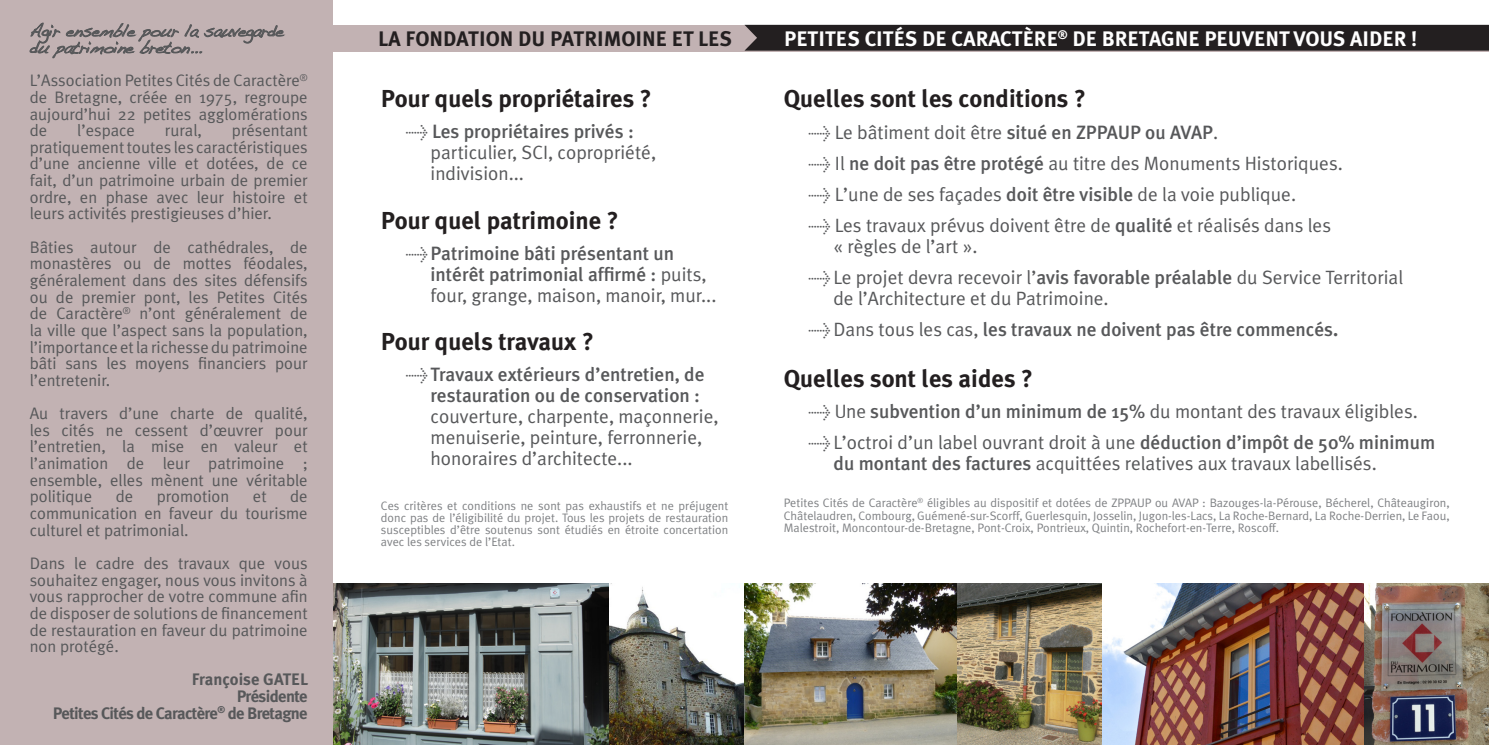
<style>
.page{position:relative;width:1489px;height:745px;background:#fff}
.page>*{position:absolute;margin:0;border:0;box-sizing:border-box;transform-origin:0 0}
.t1{font:700 24.5px "Meta Plus";color:#231f20}
.t2{font:21px "Meta Plus Bold Caps";color:#fff}
.t3{font:21px "Meta Plus Bold Caps";color:#231f20}
.t4{font:19.25px/31px "Meta Plus Normal";color:#57585a}
.t5{font:500 19.25px/21px "Meta Plus";color:#57585a}
.t6{font:16.62px/16.6px "Meta Plus Normal";color:#57585a;text-align:justify}
.t7{font:700 16.62px/16.6px "Meta Plus";letter-spacing:-.04em;color:#57585a;text-align:right}
.t8{font:12.25px/12.2px "Meta Plus Normal";color:#808285;text-align:justify}
.s1{font-family:"Meta Plus Normal";font-weight:400}
.s2{font-family:"Meta Plus";font-weight:500}
.s3{font-weight:700}
.s4{font-family:"Meta"}
</style>
<div class="page">
<img style="left:332px;top:583px;width:759px;height:161px">
<img style="left:1091px;top:583px;width:397px;height:161px">
<div style="left:0;top:0;width:332px;height:744px;background:#c2b2b3"></div>
<div style="left:332px;top:25px;width:1156px;height:26px;background:#c2b2b3"></div>
<div style="left:744px;top:25px;width:744px;height:26px;background:#231f20"></div>
<svg style="left:29px;top:22px;width:256px;height:36px"></svg>
<p class="t6" style="left:30px;top:72px;width:279px">L’Association Petites Cités de Caractère<sup>® </sup>de Bretagne, créée en 1975, regroupe aujourd’hui 22 petites agglomérations de</p>
<p class="t6" style="left:30px;top:122px;width:279px;text-indent:202px">présentant pratiquement toutes les caractéristiques d’une ancienne ville et dotées, de ce fait, d’un patrimoine urbain de premier ordre, en phase avec leur histoire et leurs activités prestigieuses d’hier.</p>
<p class="t6" style="left:30px;top:238px;width:279px">Bâties autour de cathédrales, de monastères ou de mottes féodales, généralement dans des sites défensifs ou de premier pont, les Petites Cités de Caractère<sup>®</sup> n’ont généralement de la ville que l’aspect sans la population, l’importance et la richesse du patrimoine bâti sans les moyens financiers pour l’entretenir.</p>
<p class="t6" style="left:30px;top:404px;width:279px">Au travers d’une charte de qualité, les cités ne cessent d’œuvrer pour l’entretien, la mise en valeur et l’animation de leur patrimoine ; ensemble, elles mènent une véritable politique</p>
<p class="t6" style="left:77px;top:122px;width:59px">l’espace</p>
<p class="t6" style="left:165px;top:122px;width:39px">rural,</p>
<p class="t6" style="left:30px;top:487px;width:279px;text-indent:260px">de communication en faveur du tourisme culturel et patrimonial.</p>
<p class="t6" style="left:30px;top:554px;width:279px">Dans le cadre des travaux que vous souhaitez engager, nous vous invitons à vous rapprocher de votre commune afin de disposer de solutions de financement de restauration en faveur du patrimoine non protégé.</p>
<p class="t7" style="left:53px;top:670px;width:257px">Françoise GATEL<br>Présidente<br>Petites Cités de Caractère<sup>®</sup> de Bretagne</p>
<p class="t6" style="left:116px;top:487px;width:19px">de</p>
<p class="t6" style="left:157px;top:487px;width:74px">promotion</p>
<p class="t6" style="left:253px;top:487px;width:15px">et</p>
<p class="t3" style="left:378px;top:27px;width:355px">LA FONDATION DU PATRIMOINE ET LES</p>
<p class="t2" style="left:784px;top:27px;width:634px">PETITES CITÉS DE CARACTÈRE<sup>®</sup> DE BRETAGNE PEUVENT VOUS AIDER !</p>
<h1 class="t1" style="left:381px;top:84px;width:272px">Pour quels propriétaires ?</h1>
<p class="t5" style="left:406px;top:121px;width:229px"><span class="s1">&gt;</span> Les propriétaires privés :</p>
<p class="t4" style="left:430px;top:142px;width:227px;line-height:21px">particulier, SCI, copropriété, indivision...</p>
<h1 class="t1" style="left:381px;top:206px;width:239px">Pour quel patrimoine ?</h1>
<p class="t5" style="left:430px;top:242px;width:277px;text-indent:-25px"><span class="s1">&gt;</span>Patrimoine bâti présentant un intérêt patrimonial affirmé : <span class="s1">puits,</span></p>
<p class="t4" style="left:430px;top:279px;width:287px">four, grange, maison, manoir, mur...</p>
<h1 class="t1" style="left:381px;top:327px;width:214px">Pour quels travaux ?</h1>
<p class="t5" style="left:406px;top:363px;width:300px;text-align:right"><span class="s1">&gt;</span>Travaux extérieurs d’entretien, de restauration ou de conservation :</p>
<p class="t4" style="left:430px;top:405px;width:289px;line-height:21px">couverture, charpente, maçonnerie, menuiserie, peinture, ferronnerie, honoraires d’architecte...</p>
<p class="t8" style="left:381px;top:498px;width:349px">Ces critères et conditions ne sont pas exhaustifs et ne préjugent donc pas de l’éligibilité du projet. Tous les projets de restauration susceptibles d’être soutenus sont étudiés en étroite concertation avec les services de l’Etat.</p>
<h1 class="t1" style="left:783px;top:84px;width:303px">Quelles sont les conditions ?</h1>
<p class="t4" style="left:808px;top:116px;width:535px">&gt; Le bâtiment doit être <span class="s2">situé en ZPPAUP ou AVAP</span>.<br>&gt; Il <span class="s2">ne doit pas être protégé</span> au titre des Monuments Historiques. &gt; L’une de ses façades <span class="s2">doit être visible</span> de la voie publique.<br>&gt; Les travaux prévus doivent être de <span class="s2">qualité</span> et réalisés dans les</p>
<p class="t4" style="left:808px;top:230px;width:596px;text-indent:25px">« règles de l’art ».<br>&gt;Le projet devra recevoir l’<span class="s2">avis favorable préalable</span> du Service Territorial</p>
<p class="t4" style="left:833px;top:282px;width:277px">de l’Architecture et du Patrimoine.</p>
<p class="t5" style="left:808px;top:318px;width:531px"><span class="s1">&gt;Dans tous les cas,</span> les travaux ne doivent pas être commencés<span class="s3">.</span></p>
<h1 class="t1" style="left:783px;top:364px;width:251px">Quelles sont les aides ?</h1>
<p class="t4" style="left:808px;top:395px;width:628px">&gt; <span class="s4">Une</span> <span class="s2">subvention d’un minimum de 15%</span> du montant des travaux éligibles. &gt;L’octroi d’un label ouvrant droit à une <span class="s2">déduction d’impôt de 50% minimum</span></p>
<p class="t4" style="left:833px;top:447px;width:545px"><span class="s2">du montant des factures</span> acquittées relatives aux travaux labellisés.</p>
<p class="t8" style="left:783px;top:496px;width:667px">Petites Cités de Caractère<sup>®</sup> éligibles au dispositif et dotées de ZPPAUP ou AVAP : Bazouges-la-Pérouse, Bécherel, Châteaugiron, Châtelaudren, Combourg, Guémené-sur-Scorff, Guerlesquin, Josselin, Jugon-les-Lacs, La Roche-Bernard, La Roche-Derrien, Le Faou, Malestroit, Moncontour-de-Bretagne, Pont-Croix, Pontrieux, Quintin, Rochefort-en-Terre, Roscoff.</p>
</div>
